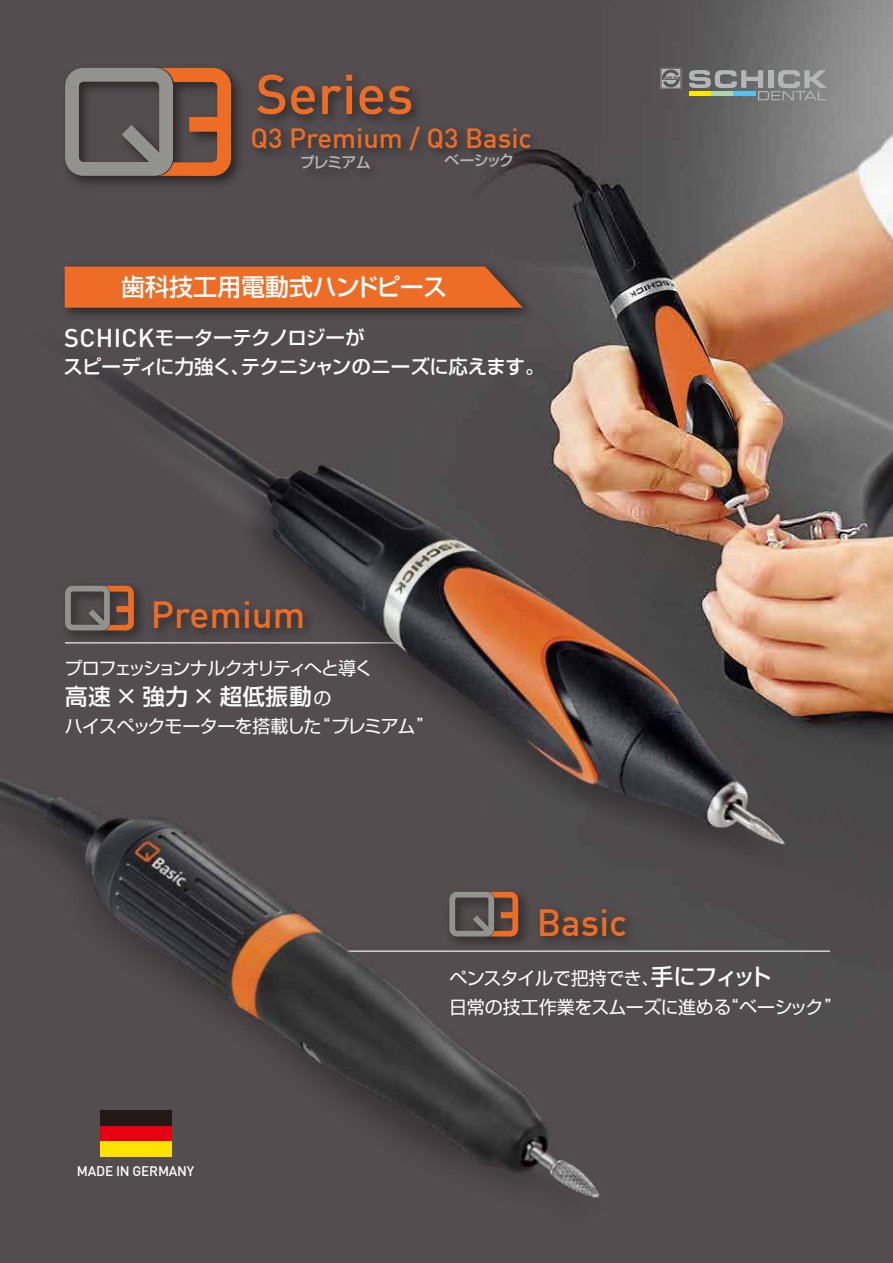
<style>
.page{position:relative;width:893px;height:1263px;background:#fff}
.page>*{position:absolute;margin:0;border:0;box-sizing:border-box;transform-origin:0 0}
.t1{font:500 55.05px "DIN";color:#ed6d26}
.t2{font:500 37.05px "DIN";color:#ed6d26}
.t3{font:500 27.3px "DIN";color:#ed6d26}
.t4{font:500 24px "Shin Go Pro";color:#fff}
.t5{font:500 22.5px "Shin Go Pro";letter-spacing:.02em;color:#fff}
.t6{font:500 19.5px/28.5px "Shin Go Pro";letter-spacing:-.025em;color:#fff}
.t7{font:18px/28.5px "Shin Go Pro";letter-spacing:-.045em;color:#fff}
.t8{font:18px "Shin Go Pro";letter-spacing:-.1em;color:#fff}
.t9{font:500 15px "Shin Go Pro";letter-spacing:-.07em;color:#b5b6b6}
.t10{font:500 13.65px "DIN";letter-spacing:-.015em;color:#fff}
.s1{font-family:"DIN";font-size:25.35px}
.s2{font-weight:400;font-size:18px}
.s3{font-weight:500;font-size:22.5px}
</style>
<div class="page">
<img style="left:0;top:0;width:893px;height:1263px">
<hr style="left:296px;top:950px;width:534px;height:2px;background:#fff">
<img style="left:0;top:242px;width:836px;height:693px">
<img style="left:56px;top:258px;width:484px;height:67px">
<div style="left:65px;top:267px;width:458px;height:41px;background:#ed6d26"></div>
<svg style="left:660px;top:68px;width:21px;height:21px"></svg>
<svg style="left:689px;top:70px;width:138px;height:30px;background:#8a8a8a"></svg>
<div style="left:689px;top:91px;width:22px;height:5px;background:#ffea00"></div>
<div style="left:711px;top:91px;width:23px;height:5px;background:#abd6ad"></div>
<div style="left:734px;top:91px;width:22px;height:5px;background:#54c3f1"></div>
<img style="left:0;top:528px;width:655px;height:735px">
<img style="left:441px;top:883px;width:94px;height:71px">
<svg style="left:449px;top:892px;width:69px;height:44px;background:#796054"></svg>
<img style="left:528px;top:899px;width:116px;height:61px">
<div style="left:100px;top:1110px;width:71px;height:16px;background:#221815"></div>
<div style="left:100px;top:1126px;width:71px;height:16px;background:#e60012"></div>
<div style="left:100px;top:1142px;width:71px;height:15px;background:#ffe200"></div>
<img style="left:56px;top:59px;width:192px;height:134px">
<svg style="left:65px;top:68px;width:166px;height:108px;background:#7c6357"></svg>
<img style="left:247px;top:65px;width:184px;height:53px">
<img style="left:242px;top:118px;width:307px;height:53px">
<div style="left:291px;top:146px;width:97px;height:45px;background:#504a4b"></div>
<h1 class="t1" style="left:256px;top:59px;width:160px">Series</h1>
<h3 class="t3" style="left:250px;top:121px;width:283px">Q3 Premium / Q3 Basic</h3>
<p class="t9" style="left:300px;top:150px;width:73px">プレミアム</p>
<p class="t9" style="left:444px;top:148px;width:71px">ベーシック</p>
<h3 class="t4" style="left:121px;top:267px;width:328px">歯科技工用電動式ハンドピース</h3>
<p class="t6" style="left:64px;top:321px;width:482px"><span class="s1">SCHICK</span>モーターテクノロジーが<br>スピーディに力強く、テクニシャンのニーズに応えます。</p>
<h2 class="t2" style="left:151px;top:591px;width:156px">Premium</h2>
<p class="t8" style="left:64px;top:653px;width:310px">プロフェッションナルクオリティへと導く</p>
<p class="t5" style="left:65px;top:678px;width:268px">高速 × 強力 × 超低振動<span class="s2">の</span></p>
<p class="t7" style="left:65px;top:710px;width:371px">ハイスペックモーターを搭載した“プレミアム”</p>
<p class="t10" style="left:77px;top:1162px;width:119px">MADE IN GERMANY</p>
<h2 class="t2" style="left:537px;top:898px;width:92px">Basic</h2>
<p class="t7" style="left:449px;top:962px;width:395px">ペンスタイルで把持でき、<span class="s3">手にフィット<br></span>日常の技工作業をスムーズに進める“ベーシック”</p>
</div>
